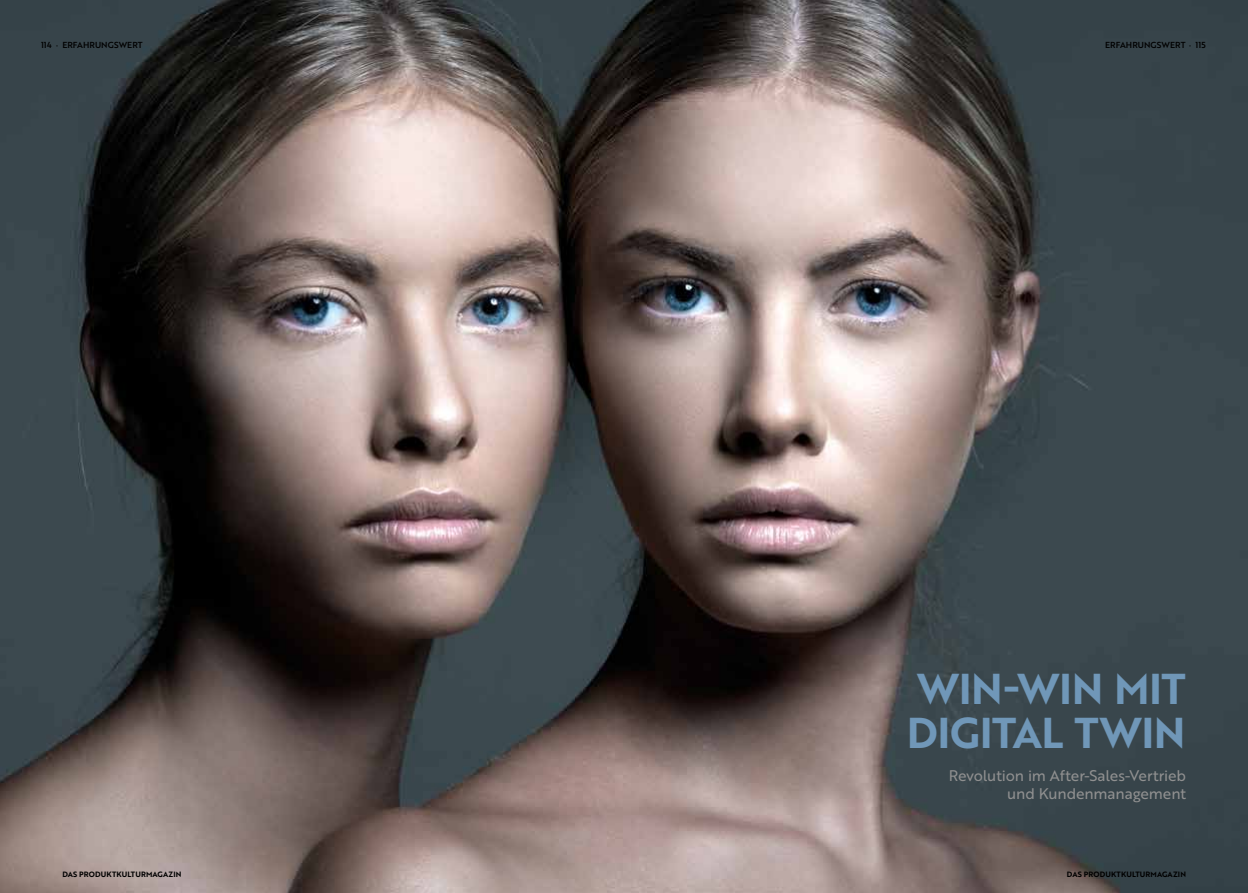
<style>
.page{position:relative;width:1248px;height:893px;background:#fff}
.page>*{position:absolute;margin:0;border:0;box-sizing:border-box;transform-origin:0 0}
.t1{font:42px/44px "Brother 1816 Bold";letter-spacing:-.015em;color:#7097b8}
.t2{font:15px/18px "Brother 1816 Regular";letter-spacing:-.005em;color:#909090;text-align:right}
.t3{font:8.5px "Brother 1816 Medium";letter-spacing:.005em;color:#000}
.t4{font:7.5px "Brother 1816 Bold";letter-spacing:.015em;color:#000}
</style>
<div class="page">
<img style="left:0;top:0;width:1247px;height:893px">
<p class="t3" style="left:41px;top:39px;width:103px">114 · ERFAHRUNGSWERT</p>
<p class="t3" style="left:1105px;top:39px;width:102px">ERFAHRUNGSWERT · 115</p>
<h1 class="t1" style="left:906px;top:666px;width:280px">WIN-WIN MIT<br>DIGITAL TWIN</h1>
<p class="t2" style="left:948px;top:766px;width:239px">Revolution im After-Sales-Vertrieb und Kundenmanagement</p>
<p class="t4" style="left:62px;top:868px;width:120px">DAS PRODUKTKULTURMAGAZIN</p>
<p class="t4" style="left:1066px;top:868px;width:120px">DAS PRODUKTKULTURMAGAZIN</p>
</div>
